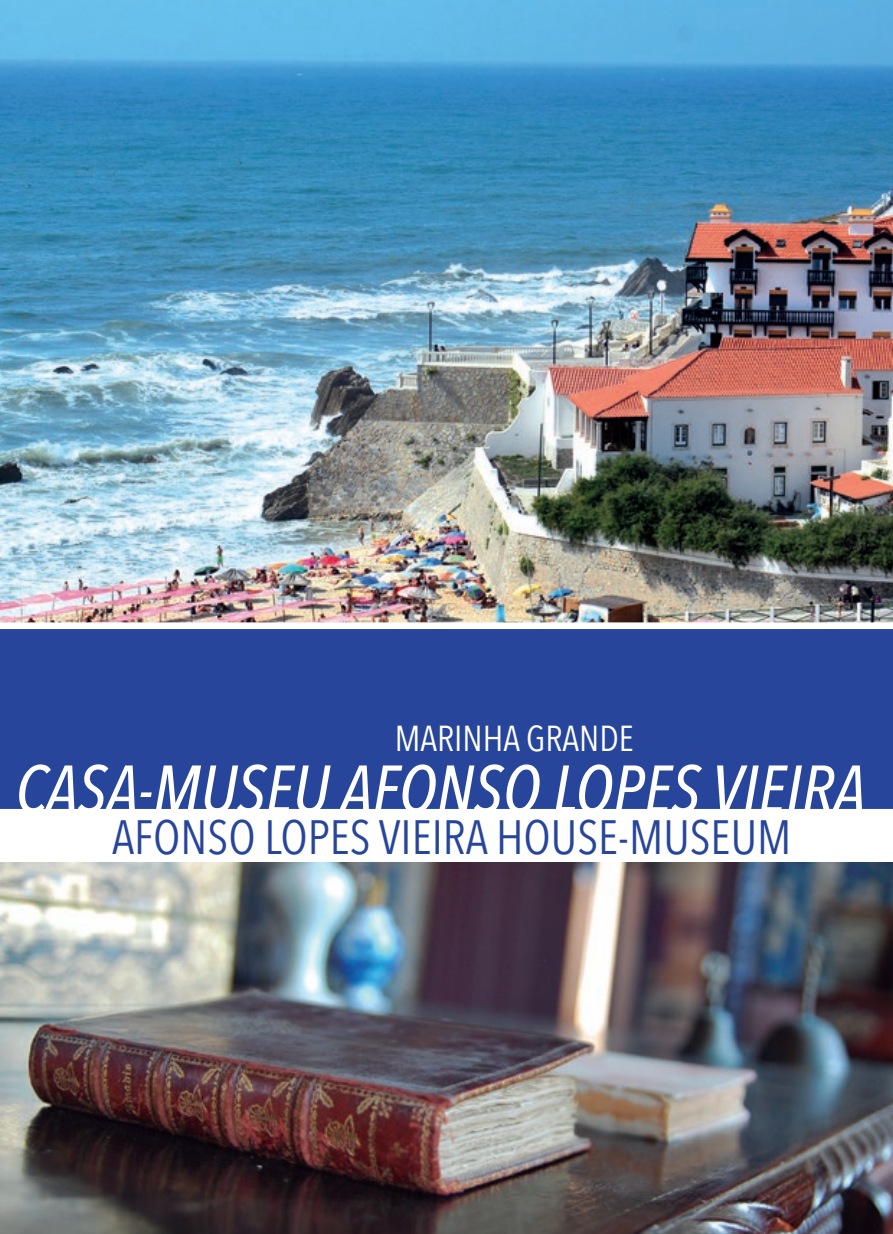
<style>
.page{position:relative;width:893px;height:1234px;background:#fff}
.page>*{position:absolute;margin:0;border:0;box-sizing:border-box;transform-origin:0 0}
.t1{font:italic 500 66px "Avenir Next Condensed";color:#fff}
.t2{font:48px "Avenir Next Condensed";color:#27459b}
.t3{font:36px "Avenir Next Condensed";color:#fff}
</style>
<div class="page">
<img style="left:0;top:862px;width:893px;height:371px">
<img style="left:0;top:0;width:893px;height:622px">
<div style="left:0;top:622px;width:893px;height:187px;background:#27459b"></div>
<p class="t3" style="left:395px;top:707px;width:241px">MARINHA GRANDE</p>
<h1 class="t1" style="left:15px;top:749px;width:852px">CASA-MUSEU AFONSO LOPES VIEIRA</h1>
<p class="t2" style="left:112px;top:796px;width:681px">AFONSO LOPES VIEIRA HOUSE-MUSEUM</p>
</div>
